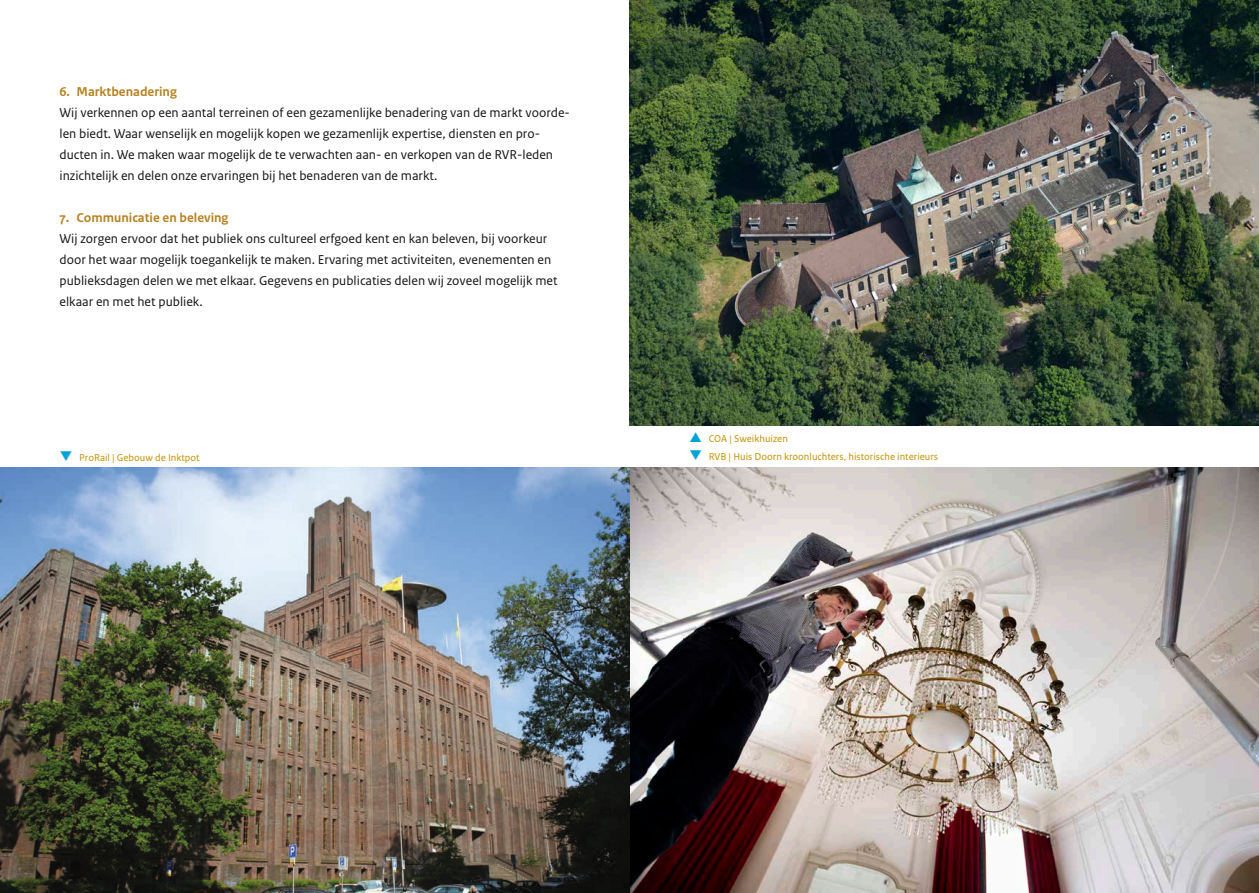
<style>
.page{position:relative;width:1259px;height:893px;background:#fff}
.page>*{position:absolute;margin:0;border:0;box-sizing:border-box;transform-origin:0 0}
.t1{font:13.5px/21px "Rijksoverheid Sans Text";color:#131413}
.t2{font:700 13.5px "Rijksoverheid Sans Text";color:#b68322}
.t3{font:10.5px "Rijksoverheid Sans Text";color:#c19000}
.s1{color:#00a3d3}
</style>
<div class="page">
<img style="left:629px;top:0;width:630px;height:425px">
<img style="left:0;top:468px;width:1259px;height:425px">
<p class="t2" style="left:60px;top:84px;width:119px">6. Marktbenadering</p>
<p class="t1" style="left:60px;top:102px;width:512px">Wij verkennen op een aantal terreinen of een gezamenlijke benadering van de markt voorde&shy;len biedt. Waar wenselijk en mogelijk kopen we gezamenlijk expertise, diensten en pro&shy;ducten in. We maken waar mogelijk de te verwachten aan- en verkopen van de RVR-leden inzichtelijk en delen onze ervaringen bij het benaderen van de markt.</p>
<p class="t2" style="left:60px;top:210px;width:170px">7. Communicatie en beleving</p>
<p class="t1" style="left:60px;top:228px;width:499px">Wij zorgen ervoor dat het publiek ons cultureel erfgoed kent en kan beleven, bij voorkeur door het waar mogelijk toegankelijk te maken. Ervaring met activiteiten, evenementen en publieksdagen delen we met elkaar. Gegevens en publicaties delen wij zoveel mogelijk met elkaar en met het publiek.</p>
<p class="t3" style="left:60px;top:451px;width:142px"><span class="s1">❑</span> ProRail | Gebouw de Inktpot</p>
<p class="t3" style="left:709px;top:433px;width:81px">COA | Sweikhuizen</p>
<p class="t3" style="left:689px;top:451px;width:251px"><span class="s1">❑</span> RVB | Huis Doorn kroonluchters, historische interieurs</p>
</div>
